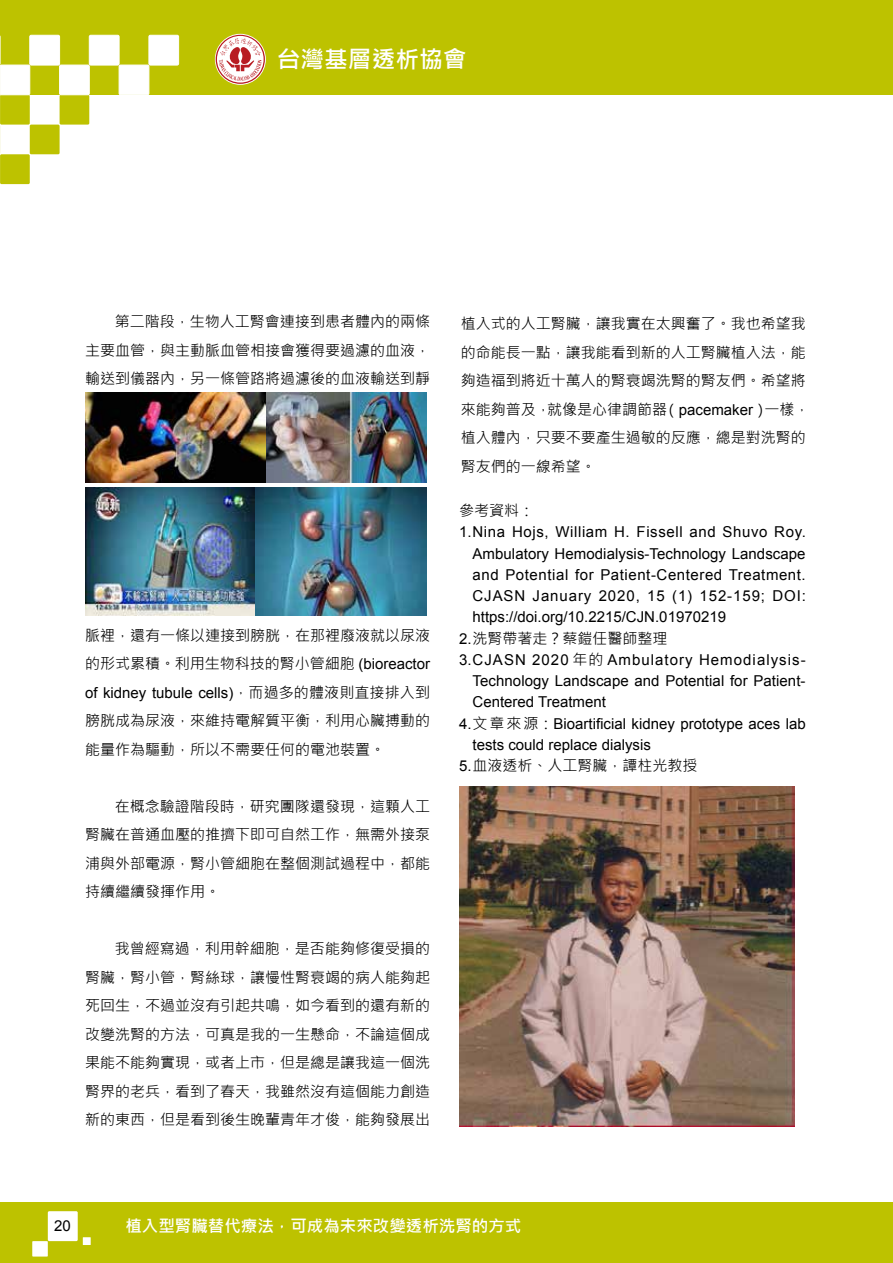
<style>
.page{position:relative;width:893px;height:1263px;background:#fff}
.page>*{position:absolute;margin:0;border:0;box-sizing:border-box;transform-origin:0 0}
.t1{font:700 23.7px "Microsoft Jheng Hei";color:#fff}
.t2{font:700 16.5px "Microsoft Jheng Hei";color:#fff}
.t3{font:15px/28.5px "Microsoft Jheng Hei";color:#000;text-align:justify}
.t4{font:15px/21.3px "Arial";color:#000;text-align:justify}
.t5{font:15px "Arial";letter-spacing:.07em;color:#000}
.s1{font-family:"Arial"}
.s2{font-family:"Microsoft Jheng Hei"}
</style>
<div class="page">
<div style="left:0;top:0;width:893px;height:95px;background:#bdc200"></div>
<div style="left:0;top:95px;width:30px;height:30px;background:#bdc200"></div>
<div style="left:30px;top:125px;width:30px;height:29px;background:#bdc200"></div>
<svg style="left:0;top:126px;width:1px;height:27px"></svg>
<div style="left:60px;top:95px;width:29px;height:30px;background:#bdc200"></div>
<div style="left:0;top:154px;width:30px;height:30px;background:#bdc200"></div>
<div style="left:0;top:1202px;width:893px;height:61px;background:#bdc200"></div>
<svg style="left:216px;top:35px;width:49px;height:49px"></svg>
<div style="left:48px;top:1211px;width:30px;height:30px;background:#fff"></div>
<div style="left:32px;top:1241px;width:16px;height:15px;background:#fff"></div>
<div style="left:83px;top:1237px;width:8px;height:8px;background:#fff"></div>
<div style="left:60px;top:65px;width:29px;height:30px;background:#fff"></div>
<div style="left:59px;top:65px;width:31px;height:30px;border:1px solid #fff"></div>
<div style="left:119px;top:65px;width:30px;height:30px;background:#fff"></div>
<div style="left:119px;top:65px;width:30px;height:30px;border:1px solid #fff"></div>
<div style="left:30px;top:35px;width:30px;height:30px;background:#fff;border-radius:2px"></div>
<div style="left:29px;top:35px;width:31px;height:30px;border:1px solid #fff;border-radius:2px"></div>
<svg style="left:0;top:35px;width:1px;height:30px"></svg>
<div style="left:89px;top:35px;width:30px;height:30px;background:#fff;border-radius:2px"></div>
<div style="left:89px;top:35px;width:31px;height:30px;border:1px solid #fff;border-radius:2px"></div>
<div style="left:149px;top:35px;width:30px;height:30px;background:#fff"></div>
<div style="left:148px;top:35px;width:31px;height:30px;border:1px solid #fff"></div>
<div style="left:0;top:65px;width:30px;height:30px;background:#fff"></div>
<div style="left:0;top:65px;width:30px;height:30px;border:1px solid #fff"></div>
<img style="left:85px;top:392px;width:341px;height:91px">
<img style="left:85px;top:488px;width:341px;height:128px">
<img style="left:459px;top:787px;width:336px;height:340px">
<h1 class="t1" style="left:277px;top:45px;width:191px">台灣基層透析協會</h1>
<p class="t3" style="left:85px;top:307px;width:347px;text-indent:30px">第二階段，生物人工腎會連接到患者體內的兩條主要血管，與主動脈血管相接會獲得要過濾的血液，輸送到儀器內，另一條管路將過濾後的血液輸送到靜</p>
<p class="t3" style="left:85px;top:621px;width:347px">脈裡，還有一條以連接到膀胱，在那裡廢液就以尿液的形式累積。利用生物科技的腎小管細胞 <span class="s1">(bioreactor</span></p>
<p class="t4" style="left:85px;top:682px;width:346px">of kidney tubule cells)<span class="s2">，而過多的體液則直接排入到</span></p>
<p class="t3" style="left:85px;top:706px;width:346px">膀胱成為尿液，來維持電解質平衡，利用心臟搏動的能量作為驅動，所以不需要任何的電池裝置。</p>
<p class="t3" style="left:85px;top:792px;width:347px;text-indent:30px">在概念驗證階段時，研究團隊還發現，這顆人工腎臟在普通血壓的推擠下即可自然工作，無需外接泵浦與外部電源，腎小管細胞在整個測試過程中，都能持續繼續發揮作用。</p>
<p class="t3" style="left:85px;top:934px;width:347px;text-indent:30px">我曾經寫過，利用幹細胞，是否能夠修復受損的腎臟，腎小管，腎絲球，讓慢性腎衰竭的病人能夠起死回生，不過並沒有引起共鳴，如今看到的還有新的改變洗腎的方法，可真是我的一生懸命，不論這個成果能不能夠實現，或者上市，但是總是讓我這一個洗腎界的老兵，看到了春天，我雖然沒有這個能力創造新的東西，但是看到後生晚輩青年才俊，能夠發展出</p>
<p class="t3" style="left:461px;top:309px;width:350px;text-align:left">植入式的人工腎臟，讓我實在太興奮了。我也希望我的命能長一點，讓我能看到新的人工腎臟植入法，能夠造福到將近十萬人的腎衰竭洗腎的腎友們。希望將來能夠普及，就像是心律調節器（<span class="s1">pacemaker</span>）一樣，植入體內，只要不要產生過敏的反應，總是對洗腎的腎友們的一線希望。</p>
<p class="t3" style="left:459px;top:496px;width:76px">參考資料：</p>
<p class="t4" style="left:472px;top:522px;width:335px;text-indent:-13px">1.Nina Hojs, William H. Fissell and Shuvo Roy.<br>Ambulatory Hemodialysis-Technology Landscape and Potential for Patient-Centered Treatment.<br>CJASN January 2020, 15 (1) 152-159; DOI: https://doi.org/10.2215/CJN.01970219</p>
<p class="t3" style="left:459px;top:624px;width:210px"><span class="s1">2.</span>洗腎帶著走？蔡鎧任醫師整理</p>
<p class="t5" style="left:459px;top:650px;width:348px">3.CJASN 2020 <span class="s2">年的</span> Ambulatory Hemodialysis-</p>
<p class="t4" style="left:472px;top:670px;width:335px">Technology Landscape and Potential for Patient-</p>
<p class="t4" style="left:472px;top:692px;width:135px">Centered Treatment</p>
<p class="t4" style="left:459px;top:713px;width:348px">4.<span class="s2">文章來源：</span>Bioartificial kidney prototype aces lab</p>
<p class="t4" style="left:472px;top:734px;width:180px">tests could replace dialysis</p>
<p class="t3" style="left:459px;top:751px;width:240px"><span class="s1">5.</span>血液透析、人工腎臟，譚柱光教授</p>
<p class="t4" style="left:54px;top:1215px;width:18px">20</p>
<p class="t2" style="left:125px;top:1215px;width:398px">植入型腎臟替代療法，可成為未來改變透析洗腎的方式</p>
</div>
